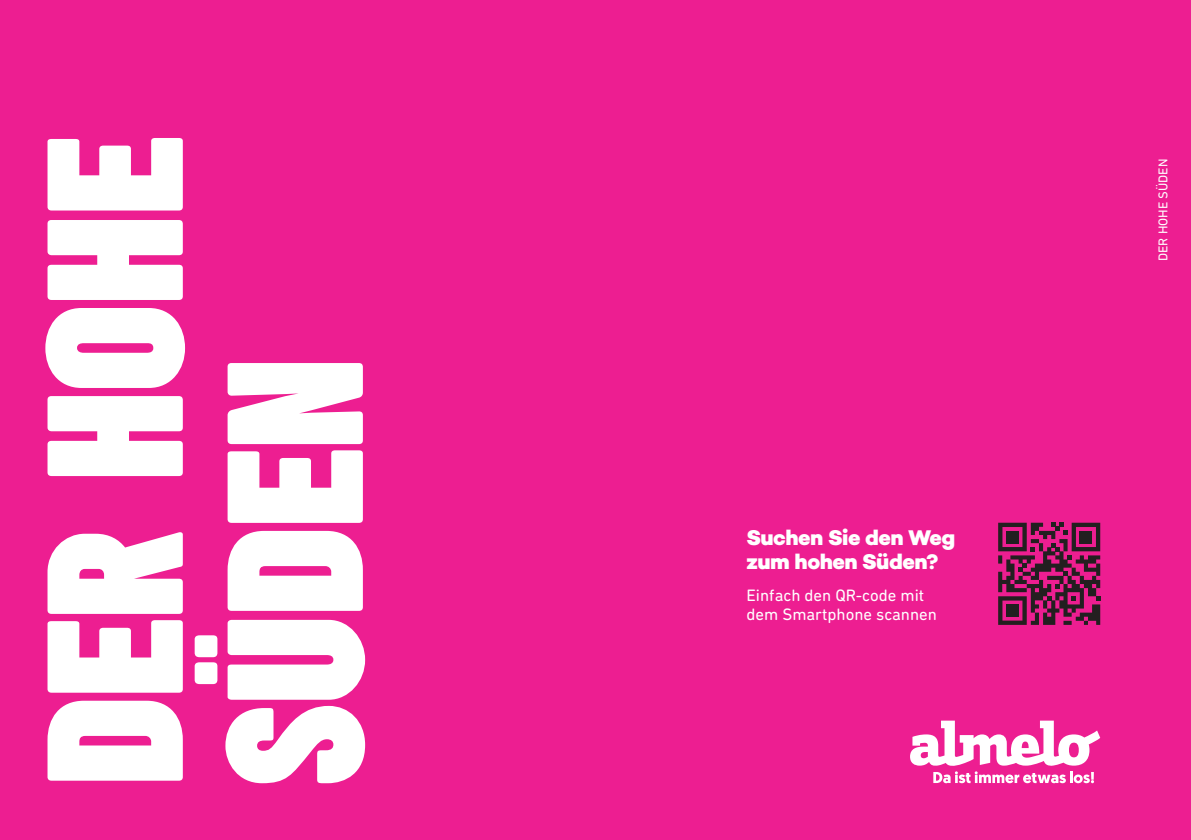
<style>
.page{position:relative;width:1191px;height:840px;background:#fff}
.page>*{position:absolute;margin:0;border:0;box-sizing:border-box;transform-origin:0 0}
.t1{font:800 21.6px/24px "Campton";letter-spacing:-.025em;color:#fff}
.t2{font:16.8px/19.2px "DIN Next Rounded LTW01";color:#fff}
.t3{font:13px "DIN Next Rounded LTW01";color:#fff}
</style>
<div class="page">
<div style="left:0;top:0;width:612px;height:839px;background:#ed1e91"></div>
<svg style="left:195px;top:363px;width:170px;height:419px;fill:#fff"></svg>
<svg style="left:45px;top:138px;width:140px;height:642px;fill:#fff"></svg>
<div style="left:578px;top:0;width:613px;height:839px;background:#ed1e91"></div>
<svg style="left:998px;top:522px;width:102px;height:102px"></svg>
<div style="left:1006px;top:530px;width:12px;height:13px;background:#231f20"></div>
<div style="left:1079px;top:530px;width:13px;height:13px;background:#231f20"></div>
<div style="left:1006px;top:604px;width:12px;height:12px;background:#231f20"></div>
<svg style="left:910px;top:720px;width:190px;height:62px"></svg>
<p class="t1" style="left:746px;top:524px;width:210px">Suchen Sie den Weg zum hohen Süden?</p>
<p class="t2" style="left:746px;top:585px;width:192px">Einfach den QR-code mit dem Smartphone scannen</p>
<p class="t3" style="left:1155px;top:261px;width:103px;rotate:-90deg">DER HOHE SÜDEN</p>
</div>
